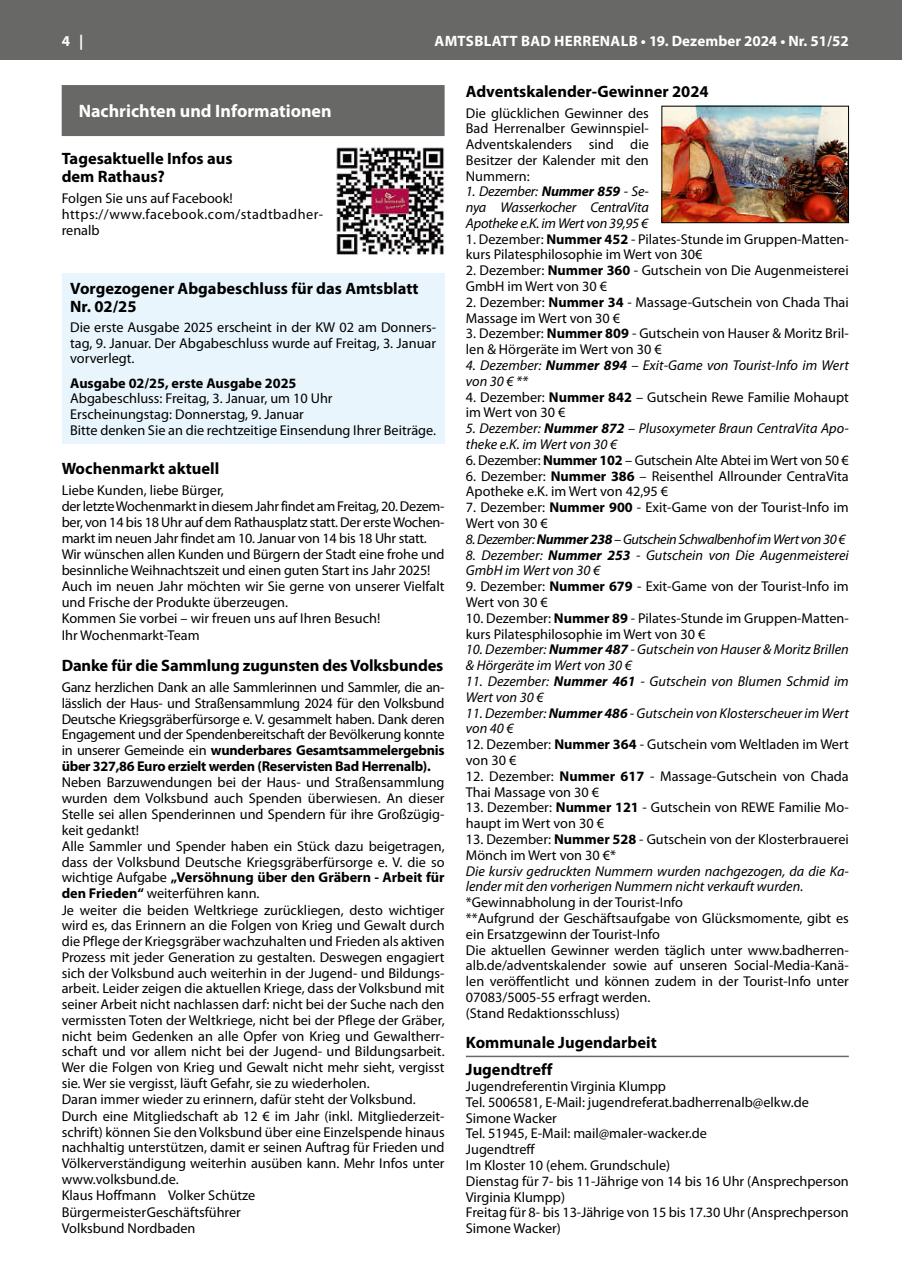
<style>
.page{position:relative;width:902px;height:1280px;background:#fff}
.page>*{position:absolute;margin:0;border:0;box-sizing:border-box;transform-origin:0 0}
.t1{font:700 18px "Myriad Pro";color:#fff}
.t2{font:700 16.5px/18px "Myriad Pro";color:#000}
.t3{font:700 15px "Myriad Pro";letter-spacing:.01em;color:#fff}
.t4{font:14.25px/15.8px "Myriad Pro";color:#000}
.t5{font:italic 14.25px/15.8px "Myriad Pro";color:#000}
.t6{font:14.25px/16px "Myriad Pro";letter-spacing:.03em;color:#000}
.t7{font:italic 14.25px "Myriad Pro";letter-spacing:-.03em;color:#000}
.t8{font:14.25px "Myriad Pro";letter-spacing:-.02em;color:#000}
.t9{font:700 14.25px "Myriad Pro";color:#000}
.s1{font-weight:700}
</style>
<div class="page">
<div style="left:0;top:0;width:901px;height:60px;background:#686867"></div>
<div style="left:62px;top:85px;width:382px;height:51px;background:#686867"></div>
<div style="left:62px;top:273px;width:382px;height:170px;background:#e8f5fc"></div>
<img style="left:336px;top:147px;width:108px;height:108px">
<hr style="left:466px;top:1056px;width:382px;height:1px;background:#686867">
<img style="left:663px;top:108px;width:183px;height:113px">
<div style="left:661px;top:106px;width:187px;height:117px;border:1px solid #000"></div>
<p class="t3" style="left:62px;top:31px;width:23px">4 |</p>
<p class="t3" style="left:434px;top:31px;width:415px">AMTSBLATT BAD HERRENALB • 19. Dezember 2024 • Nr. 51/52</p>
<p class="t1" style="left:79px;top:99px;width:254px">Nachrichten und Informationen</p>
<p class="t2" style="left:62px;top:149px;width:172px">Tagesaktuelle Infos aus dem Rathaus?</p>
<p class="t6" style="left:62px;top:190px;width:263px">Folgen Sie uns auf Facebook! https://www.facebook.com/stadtbadher&shy;renalb</p>
<p class="t2" style="left:70px;top:279px;width:350px">Vorgezogener Abgabeschluss für das Amtsblatt<br>Nr. 02/25</p>
<p class="t4" style="left:70px;top:319px;width:367px;text-align:justify">Die erste Ausgabe 2025 erscheint in der KW 02 am Donners&shy;tag, 9. Januar. Der Abgabeschluss wurde auf Freitag, 3. Januar vorverlegt.</p>
<p class="t9" style="left:70px;top:373px;width:228px">Ausgabe 02/25, erste Ausgabe 2025</p>
<p class="t4" style="left:70px;top:390px;width:367px">Abgabeschluss: Freitag, 3. Januar, um 10 Uhr<br>Erscheinungstag: Donnerstag, 9. Januar<br>Bitte denken Sie an die rechtzeitige Einsendung Ihrer Beiträge.</p>
<p class="t2" style="left:62px;top:459px;width:159px">Wochenmarkt aktuell</p>
<p class="t4" style="left:62px;top:481px;width:384px;line-height:16.2px">Liebe Kunden, liebe Bürger,<br>der letzte Wochenmarkt in diesem Jahr findet am Freitag, 20. Dezem&shy;ber, von 14 bis 18 Uhr auf dem Rathausplatz statt. Der erste Wochen&shy;markt im neuen Jahr findet am 10. Januar von 14 bis 18 Uhr statt.<br>Wir wünschen allen Kunden und Bürgern der Stadt eine frohe und besinnliche Weihnachtszeit und einen guten Start ins Jahr 2025!<br>Auch im neuen Jahr möchten wir Sie gerne von unserer Vielfalt und Frische der Produkte überzeugen.<br>Kommen Sie vorbei – wir freuen uns auf Ihren Besuch!<br>Ihr Wochenmarkt-Team</p>
<p class="t2" style="left:62px;top:656px;width:383px">Danke für die Sammlung zugunsten des Volksbundes</p>
<p class="t4" style="left:62px;top:679px;width:384px;text-align:justify">Ganz herzlichen Dank an alle Sammlerinnen und Sammler, die an&shy;lässlich der Haus- und Straßensammlung 2024 für den Volksbund Deutsche Kriegsgräberfürsorge e. V. gesammelt haben. Dank deren Engagement und der Spendenbereitschaft der Bevölkerung konnte in unserer Gemeinde ein <span class="s1">wunderbares Gesamtsammelergebnis über 327,86 Euro erzielt werden (Reservisten Bad Herrenalb).</span></p>
<p class="t4" style="left:62px;top:774px;width:384px">Neben Barzuwendungen bei der Haus- und Straßensammlung wurden dem Volksbund auch Spenden überwiesen. An dieser Stelle sei allen Spenderinnen und Spendern für ihre Großzügig&shy;keit gedankt!<br>Alle Sammler und Spender haben ein Stück dazu beigetragen, dass der Volksbund Deutsche Kriegsgräberfürsorge e. V. die so wichtige Aufgabe <span class="s1">„Versöhnung über den Gräbern - Arbeit für den Frieden“</span> weiterführen kann.<br>Je weiter die beiden Weltkriege zurückliegen, desto wichtiger wird es, das Erinnern an die Folgen von Krieg und Gewalt durch die Pflege der Kriegsgräber wachzuhalten und Frieden als aktiven Prozess mit jeder Generation zu gestalten. Deswegen engagiert sich der Volksbund auch weiterhin in der Jugend- und Bildungs&shy;arbeit. Leider zeigen die aktuellen Kriege, dass der Volksbund mit seiner Arbeit nicht nachlassen darf: nicht bei der Suche nach den vermissten Toten der Weltkriege, nicht bei der Pflege der Gräber, nicht beim Gedenken an alle Opfer von Krieg und Gewaltherr&shy;schaft und vor allem nicht bei der Jugend- und Bildungsarbeit.<br>Wer die Folgen von Krieg und Gewalt nicht mehr sieht, vergisst sie. Wer sie vergisst, läuft Gefahr, sie zu wiederholen.<br>Daran immer wieder zu erinnern, dafür steht der Volksbund.<br>Durch eine Mitgliedschaft ab 12 € im Jahr (inkl. Mitgliederzeit&shy;schrift) können Sie den Volksbund über eine Einzelspende hinaus nachhaltig unterstützen, damit er seinen Auftrag für Frieden und Völkerverständigung weiterhin ausüben kann. Mehr Infos unter www.volksbund.de.<br>Klaus Hoffmann Volker Schütze<br>BürgermeisterGeschäftsführer<br>Volksbund Nordbaden</p>
<p class="t2" style="left:466px;top:82px;width:244px">Adventskalender-Gewinner 2024</p>
<p class="t4" style="left:466px;top:105px;width:184px;text-align:justify">Die glücklichen Gewinner des Bad Herrenalber Gewinnspiel-Adventskalenders sind die Besitzer der Kalender mit den Nummern:</p>
<p class="t5" style="left:466px;top:183px;width:184px;text-align:justify">1. Dezember: <span class="s1">Nummer 859</span> - Se&shy;nya Wasserkocher CentraVita Apotheke e.K. im Wert von 39,95 €</p>
<p class="t4" style="left:466px;top:231px;width:384px">1. Dezember: <span class="s1">Nummer 452</span> - Pilates-Stunde im Gruppen-Matten&shy;kurs Pilatesphilosophie im Wert von 30€</p>
<p class="t4" style="left:466px;top:262px;width:384px">2. Dezember: <span class="s1">Nummer 360</span> - Gutschein von Die Augenmeisterei<br>GmbH im Wert von 30 €</p>
<p class="t4" style="left:466px;top:294px;width:384px">2. Dezember: <span class="s1">Nummer 34</span> - Massage-Gutschein von Chada Thai<br>Massage im Wert von 30 €</p>
<p class="t4" style="left:466px;top:326px;width:384px">3. Dezember: <span class="s1">Nummer 809</span> - Gutschein von Hauser &amp; Moritz Bril&shy;len &amp; Hörgeräte im Wert von 30 €</p>
<p class="t5" style="left:466px;top:357px;width:384px">4. Dezember: <span class="s1">Nummer 894</span> – Exit-Game von Tourist-Info im Wert von 30 € **</p>
<p class="t4" style="left:466px;top:389px;width:384px">4. Dezember: <span class="s1">Nummer 842</span> – Gutschein Rewe Familie Mohaupt im Wert von 30 €</p>
<p class="t5" style="left:466px;top:420px;width:384px">5. Dezember: <span class="s1">Nummer 872</span> – Plusoxymeter Braun CentraVita Apo&shy;theke e.K. im Wert von 30 €</p>
<p class="t8" style="left:466px;top:451px;width:384px">6. Dezember: <span class="s1">Nummer 102</span> – Gutschein Alte Abtei im Wert von 50 €</p>
<p class="t4" style="left:466px;top:468px;width:384px">6. Dezember: <span class="s1">Nummer 386</span> – Reisenthel Allrounder CentraVita<br>Apotheke e.K. im Wert von 42,95 €</p>
<p class="t4" style="left:466px;top:499px;width:384px">7. Dezember: <span class="s1">Nummer 900</span> - Exit-Game von der Tourist-Info im<br>Wert von 30 €</p>
<p class="t7" style="left:466px;top:530px;width:381px">8. Dezember: <span class="s1">Nummer 238</span> – Gutschein Schwalbenhof im Wert von 30 €</p>
<p class="t5" style="left:466px;top:547px;width:384px">8. Dezember: <span class="s1">Nummer 253</span> - Gutschein von Die Augenmeisterei<br>GmbH im Wert von 30 €</p>
<p class="t4" style="left:466px;top:578px;width:384px">9. Dezember: <span class="s1">Nummer 679</span> - Exit-Game von der Tourist-Info im<br>Wert von 30 €</p>
<p class="t4" style="left:466px;top:610px;width:384px">10. Dezember: <span class="s1">Nummer 89</span> - Pilates-Stunde im Gruppen-Matten&shy;kurs Pilatesphilosophie im Wert von 30 €</p>
<p class="t5" style="left:466px;top:641px;width:384px">10. Dezember: <span class="s1">Nummer 487</span> - Gutschein von Hauser &amp; Moritz Brillen &amp; Hörgeräte im Wert von 30 €</p>
<p class="t5" style="left:466px;top:673px;width:384px">11. Dezember: <span class="s1">Nummer 461</span> - Gutschein von Blumen Schmid im<br>Wert von 30 €</p>
<p class="t5" style="left:466px;top:705px;width:384px">11. Dezember: <span class="s1">Nummer 486</span> - Gutschein von Klosterscheuer im Wert von 40 €</p>
<p class="t4" style="left:466px;top:736px;width:384px">12. Dezember: <span class="s1">Nummer 364</span> - Gutschein vom Weltladen im Wert von 30 €</p>
<p class="t4" style="left:466px;top:768px;width:384px">12. Dezember: <span class="s1">Nummer 617</span> - Massage-Gutschein von Chada<br>Thai Massage von 30 €</p>
<p class="t4" style="left:466px;top:799px;width:384px">13. Dezember: <span class="s1">Nummer 121</span> - Gutschein von REWE Familie Mo&shy;haupt im Wert von 30 €</p>
<p class="t4" style="left:466px;top:831px;width:384px">13. Dezember: <span class="s1">Nummer 528</span> - Gutschein von der Klosterbrauerei<br>Mönch im Wert von 30 €*</p>
<p class="t5" style="left:466px;top:863px;width:384px">Die kursiv gedruckten Nummern wurden nachgezogen, da die Ka&shy;lender mit den vorherigen Nummern nicht verkauft wurden.</p>
<p class="t4" style="left:466px;top:894px;width:384px">*Gewinnabholung in der Tourist-Info<br>**Aufgrund der Geschäftsaufgabe von Glücksmomente, gibt es ein Ersatzgewinn der Tourist-Info<br>Die aktuellen Gewinner werden täglich unter www.badherren&shy;alb.de/adventskalender sowie auf unseren Social-Media-Kanä&shy;len veröffentlicht und können zudem in der Tourist-Info unter 07083/5005-55 erfragt werden.<br>(Stand Redaktionsschluss)</p>
<p class="t2" style="left:466px;top:1029px;width:192px;line-height:26.5px">Kommunale Jugendarbeit<br>Jugendtreff</p>
<p class="t4" style="left:466px;top:1078px;width:384px">Jugendreferentin Virginia Klumpp<br>Tel. 5006581, E-Mail: jugendreferat.badherrenalb@elkw.de Simone Wacker<br>Tel. 51945, E-Mail: mail@maler-wacker.de<br>Jugendtreff<br>Im Kloster 10 (ehem. Grundschule)<br>Dienstag für 7- bis 11-Jährige von 14 bis 16 Uhr (Ansprechperson Virginia Klumpp)<br>Freitag für 8- bis 13-Jährige von 15 bis 17.30 Uhr (Ansprechperson Simone Wacker)</p>
</div>
